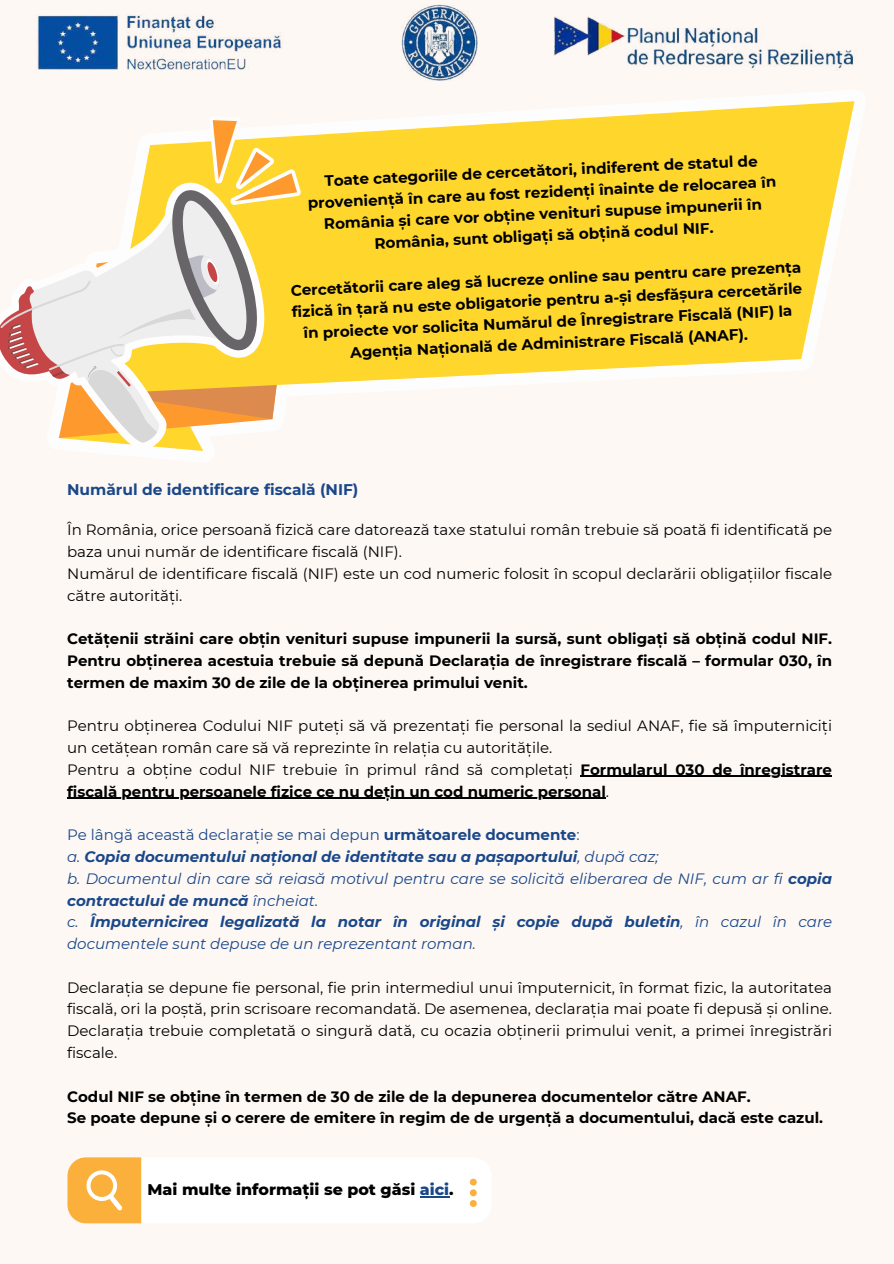
<style>
.page{position:relative;width:894px;height:1264px;background:#fff}
.page>*{position:absolute;margin:0;border:0;box-sizing:border-box;transform-origin:0 0}
.t1{font:800 15.75px "Montserrat";color:#000}
.t2{font:700 15.45px "Montserrat";color:#1a4789}
.t3{font:700 15.15px/21.6px "Montserrat";color:#000;text-align:center}
.t4{font:15px/21.8px "Montserrat";color:#000}
.t5{font:700 15px/21.8px "Montserrat";color:#000;text-align:justify}
.t6{font:italic 15px/21.8px "Montserrat";color:#1a4789}
.s1{font-weight:700}
.s2{font-style:normal}
.s3{font-weight:700;font-style:normal}
.s4{color:#1a4789}
</style>
<div class="page">
<div style="left:0;top:0;width:893px;height:1263px;background:#fdf8f4"></div>
<svg style="left:301px;top:101px;width:553px;height:283px;background:#fddb4b"></svg>
<svg style="left:0;top:120px;width:301px;height:331px"></svg>
<div style="left:67px;top:1157px;width:424px;height:66px;background:#fff;border-radius:18px"></div>
<svg style="left:67px;top:1157px;width:74px;height:66px;background:#fbb953"></svg>
<svg style="left:469px;top:1178px;width:7px;height:28px"></svg>
<hr style="left:580px;top:776px;width:251px;height:1px;background:#000">
<hr style="left:67px;top:797px;width:538px;height:1px;background:#000">
<svg style="left:420px;top:1196px;width:29px;height:1px"></svg>
<img style="left:37px;top:15px;width:245px;height:55px">
<img style="left:401px;top:5px;width:76px;height:75px">
<img style="left:554px;top:17px;width:299px;height:53px">
<p class="t3" style="left:306px;top:172px;width:470px;rotate:-3deg">Toate categoriile de cercetători, indiferent de statul de proveniență în care au fost rezidenți înainte de relocarea în România și care vor obține venituri supuse impunerii în România, sunt obligați să obțină codul NIF.</p>
<p class="t3" style="left:290px;top:281px;width:512px;rotate:-3deg">Cercetătorii care aleg să lucreze online sau pentru care prezența fizică în țară nu este obligatorie pentru a-și desfășura cercetările în proiecte vor solicita Numărul de Înregistrare Fiscală (NIF) la Agenția Națională de Administrare Fiscală (ANAF).</p>
<p class="t2" style="left:67px;top:480px;width:293px">Numărul de identificare fiscală (NIF)</p>
<p class="t4" style="left:67px;top:519px;width:766px">În România, orice persoană fizică care datorează taxe statului român trebuie să poată fi identificată pe baza unui număr de identificare fiscală (NIF).<br>Numărul de identificare fiscală (NIF) este un cod numeric folosit în scopul declarării obligațiilor fiscale către autorități.</p>
<p class="t5" style="left:67px;top:628px;width:766px">Cetățenii străini care obțin venituri supuse impunerii la sursă, sunt obligați să obțină codul NIF.<br>Pentru obținerea acestuia trebuie să depună Declarația de înregistrare fiscală – formular 030, în termen de maxim 30 de zile de la obținerea primului venit.</p>
<p class="t4" style="left:67px;top:715px;width:766px">Pentru obținerea Codului NIF puteți să vă prezentați fie personal la sediul ANAF, fie să împuterniciți un cetățean român care să vă reprezinte în relația cu autoritățile.<br>Pentru a obține codul NIF trebuie în primul rând să completați <span class="s1">Formularul 030 de înregistrare fiscală pentru persoanele fizice ce nu dețin un cod numeric personal</span>.</p>
<p class="t6" style="left:67px;top:824px;width:766px"><span class="s2">Pe lângă această declarație se mai depun</span> <span class="s3">următoarele documente</span><span class="s2">:<br></span>a. <span class="s1">Copia documentului național de identitate sau a pașaportului</span>, după caz;<br>b. Documentul din care să reiasă motivul pentru care se solicită eliberarea de NIF, cum ar fi <span class="s1">copia contractului de muncă</span> încheiat.<br>c. <span class="s1">Împuternicirea legalizată la notar în original și copie după buletin</span>, în cazul în care documentele sunt depuse de un reprezentant roman.</p>
<p class="t4" style="left:67px;top:976px;width:766px;text-align:justify">Declarația se depune fie personal, fie prin intermediul unui împuternicit, în format fizic, la autoritatea fiscală, ori la poștă, prin scrisoare recomandată. De asemenea, declarația mai poate fi depusă și online.<br>Declarația trebuie completată o singură dată, cu ocazia obținerii primului venit, a primei înregistrări fiscale.</p>
<p class="t5" style="left:67px;top:1085px;width:757px">Codul NIF se obține în termen de 30 de zile de la depunerea documentelor către ANAF.<br>Se poate depune și o cerere de emitere în regim de de urgență a documentului, dacă este cazul.</p>
<p class="t1" style="left:147px;top:1180px;width:307px">Mai multe informații se pot găsi <span class="s4">aici</span>.</p>
</div>
